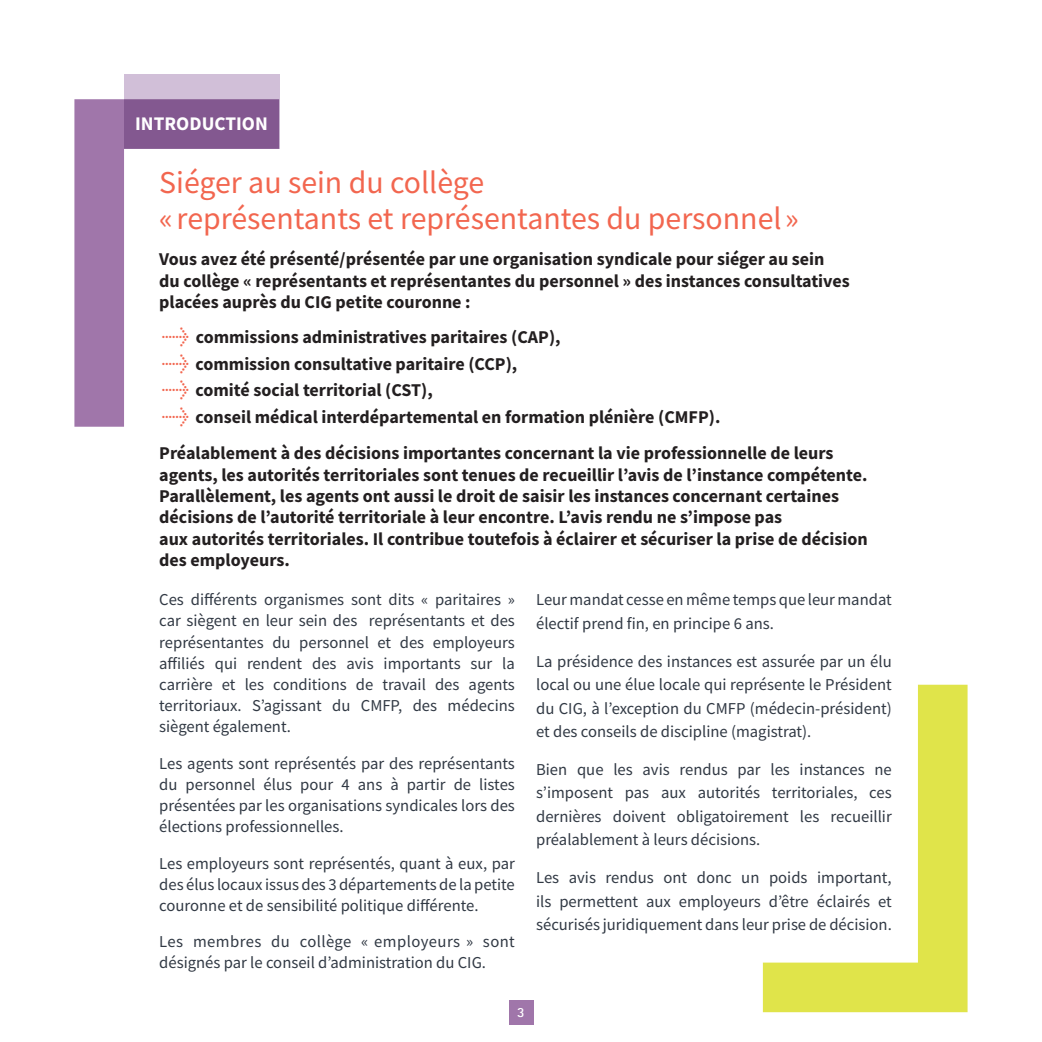
<style>
.page{position:relative;width:1042px;height:1042px;background:#fff}
.page>*{position:absolute;margin:0;border:0;box-sizing:border-box;transform-origin:0 0}
.t1{font:31.85px/35.4px "Source Sans Pro";color:#f2664f}
.t2{font:700 19.25px "Source Sans Pro";color:#fff}
.t3{font:700 18.03px/21.3px "Source Sans Pro";color:#231f20}
.t4{font:16.62px/21.2px "Source Sans Pro";color:#313944;text-align:justify}
.t5{font:700 14px "Rotis Sans Serif";color:#fff}
</style>
<div class="page">
<div style="left:509px;top:1000px;width:24px;height:24px;background:#a076aa"></div>
<div style="left:74px;top:99px;width:50px;height:328px;background:#a076aa"></div>
<svg style="left:763px;top:685px;width:204px;height:327px"></svg>
<svg style="left:124px;top:74px;width:155px;height:75px;background:#9d7aa8"></svg>
<p class="t2" style="left:135px;top:111px;width:134px">INTRODUCTION</p>
<p class="t1" style="left:159px;top:165px;width:641px">Siéger au sein du collège<br>« représentants et représentantes du personnel »</p>
<p class="t3" style="left:159px;top:248px;width:692px">Vous avez été présenté/présentée par une organisation syndicale pour siéger au sein<br>du collège « représentants et représentantes du personnel » des instances consultatives placées auprès du CIG petite couronne :</p>
<p class="t3" style="left:196px;top:326px;width:366px">commissions administratives paritaires (CAP),</p>
<p class="t3" style="left:195px;top:353px;width:323px">commission consultative paritaire (CCP),</p>
<p class="t3" style="left:195px;top:379px;width:239px">comité social territorial (CST),</p>
<p class="t3" style="left:195px;top:406px;width:526px">conseil médical interdépartemental en formation plénière (CMFP).</p>
<p class="t3" style="left:159px;top:442px;width:710px">Préalablement à des décisions importantes concernant la vie professionnelle de leurs agents, les autorités territoriales sont tenues de recueillir l’avis de l’instance compétente.<br>Parallèlement, les agents ont aussi le droit de saisir les instances concernant certaines décisions de l’autorité territoriale à leur encontre. L’avis rendu ne s’impose pas<br>aux autorités territoriales. Il contribue toutefois à éclairer et sécuriser la prise de décision des employeurs.</p>
<p class="t4" style="left:159px;top:589px;width:357px">Ces différents organismes sont dits « paritaires » car siègent en leur sein des représentants et des représentantes du personnel et des employeurs affiliés qui rendent des avis importants sur la carrière et les conditions de travail des agents territoriaux. S’agissant du CMFP, des médecins siègent également.</p>
<p class="t4" style="left:159px;top:752px;width:357px">Les agents sont représentés par des représentants du personnel élus pour 4 ans à partir de listes présentées par les organisations syndicales lors des élections professionnelles.</p>
<p class="t4" style="left:159px;top:852px;width:357px">Les employeurs sont représentés, quant à eux, par des élus locaux issus des 3 départements de la petite couronne et de sensibilité politique différente.</p>
<p class="t4" style="left:159px;top:931px;width:357px">Les membres du collège « employeurs » sont désignés par le conseil d’administration du CIG.</p>
<p class="t4" style="left:536px;top:588px;width:357px;line-height:23.3px">Leur mandat cesse en même temps que leur mandat électif prend fin, en principe 6 ans.</p>
<p class="t4" style="left:536px;top:649px;width:357px;line-height:23.3px">La présidence des instances est assurée par un élu local ou une élue locale qui représente le Président du CIG, à l’exception du CMFP (médecin-président) et des conseils de discipline (magistrat).</p>
<p class="t4" style="left:536px;top:758px;width:357px;line-height:23.3px">Bien que les avis rendus par les instances ne s’imposent pas aux autorités territoriales, ces dernières doivent obligatoirement les recueillir préalablement à leurs décisions.</p>
<p class="t4" style="left:536px;top:866px;width:357px;line-height:23.3px">Les avis rendus ont donc un poids important, ils permettent aux employeurs d’être éclairés et sécurisés juridiquement dans leur prise de décision.</p>
<p class="t5" style="left:517px;top:1003px;width:9px">3</p>
</div>
